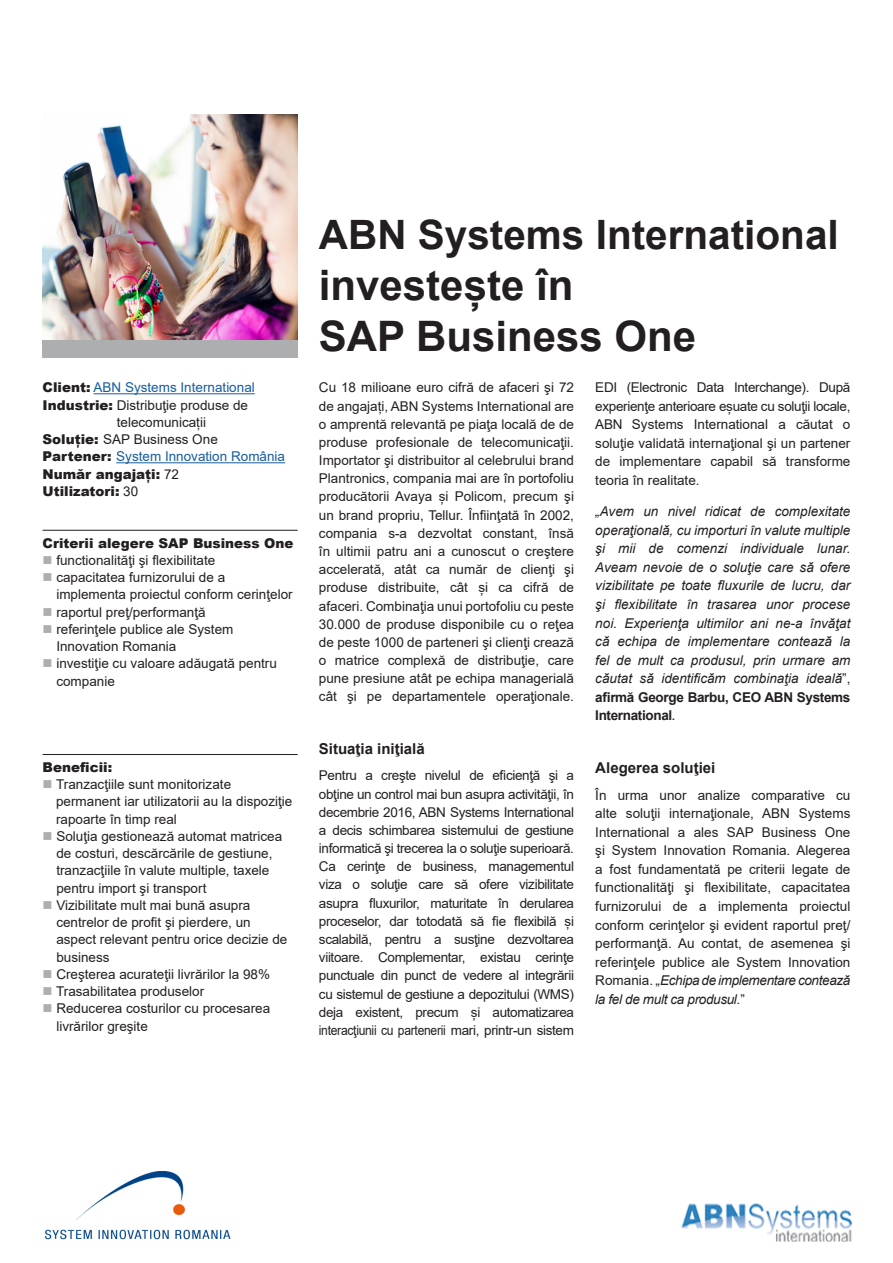
<style>
.page{position:relative;width:893px;height:1263px;background:#fff}
.page>*{position:absolute;margin:0;border:0;box-sizing:border-box;transform-origin:0 0}
.t1{font:700 42px "Arial";color:#231f20}
.t2{font:700 40.5px "Arial";color:#231f20}
.intertitlu{font:700 15px "Arial";color:#231f20}
.text_de_baza{font:13.5px/18.1px "Arial";color:#231f20}
.text_de_baza-2{font:italic 13.5px/18.6px "Arial";color:#231f20;text-align:justify}
.t3{font:900 13.5px "Arial";color:#231f20}
.t4{font:13.5px "Arial";color:#175d9e}
.s1{font-weight:900;color:#231f20}
.s2{font-weight:900}
.s3{font-weight:400}
.s4{color:#adaeb0}
.s5{font-style:normal}
.s6{font-weight:700;font-style:normal}
.s7{font-size:15px}
.s8{font-style:italic}
</style>
<div class="page">
<div style="left:43px;top:340px;width:255px;height:18px;background:#adaeb0"></div>
<hr style="left:94px;top:393px;width:161px;height:1px;background:#175d9e">
<hr style="left:116px;top:462px;width:169px;height:1px;background:#175d9e">
<hr style="left:43px;top:530px;width:255px;height:1px;background:#231f20">
<hr style="left:43px;top:754px;width:255px;height:1px;background:#231f20">
<img style="left:45px;top:1171px;width:186px;height:69px">
<img style="left:43px;top:114px;width:255px;height:226px">
<img style="left:681px;top:1203px;width:171px;height:39px">
<p class="t4" style="left:43px;top:378px;width:214px"><span class="s1">Client:</span> ABN Systems International</p>
<p class="text_de_baza" style="left:117px;top:396px;width:133px;line-height:17.2px;text-indent:-74px"><span class="s2">Industrie:</span> Distribuţie produse de telecomunicații</p>
<p class="text_de_baza" style="left:43px;top:430px;width:177px"><span class="s2">Soluţie:</span> SAP Business One</p>
<p class="t4" style="left:43px;top:447px;width:244px"><span class="s1">Partener:</span> System Innovation România</p>
<p class="t3" style="left:43px;top:464px;width:138px">Număr angajaţi: <span class="s3">72</span></p>
<p class="t3" style="left:43px;top:481px;width:97px">Utilizatori: <span class="s3">30</span></p>
<p class="t3" style="left:43px;top:533px;width:253px">Criterii alegere SAP Business One</p>
<p class="text_de_baza" style="left:43px;top:551px;width:174px"><span class="s4">■</span> functionalităţi şi flexibilitate</p>
<p class="text_de_baza" style="left:56px;top:569px;width:238px;line-height:17.2px;text-indent:-14px"><span class="s4">■</span> capacitatea furnizorului de a implementa proiectul conform cerinţelor</p>
<p class="text_de_baza" style="left:43px;top:603px;width:165px"><span class="s4">■</span> raportul preţ/performanţă</p>
<p class="text_de_baza" style="left:56px;top:620px;width:179px;line-height:17.2px;text-indent:-14px"><span class="s4">■</span> referinţele publice ale System<br>Innovation Romania</p>
<p class="text_de_baza" style="left:56px;top:655px;width:222px;line-height:17.2px;text-indent:-14px"><span class="s4">■</span> investiţie cu valoare adăugată pentru companie</p>
<p class="t3" style="left:43px;top:757px;width:71px">Beneficii:</p>
<p class="text_de_baza" style="left:56px;top:776px;width:238px;line-height:17.2px;text-indent:-14px"><span class="s4">■</span> Tranzacţiile sunt monitorizate permanent iar utilizatorii au la dispoziţie rapoarte în timp real</p>
<p class="text_de_baza" style="left:56px;top:827px;width:227px;line-height:17.2px;text-indent:-14px"><span class="s4">■</span> Soluţia gestionează automat matricea de costuri, descărcările de gestiune, tranzacţiile în valute multiple, taxele pentru import şi transport</p>
<p class="text_de_baza" style="left:56px;top:896px;width:233px;line-height:17.2px;text-indent:-14px"><span class="s4">■</span> Vizibilitate mult mai bună asupra centrelor de profit şi pierdere, un aspect relevant pentru orice decizie de business</p>
<p class="text_de_baza" style="left:43px;top:965px;width:229px"><span class="s4">■</span> Creşterea acurateţii livrărilor la 98%</p>
<p class="text_de_baza" style="left:43px;top:982px;width:163px"><span class="s4">■</span> Trasabilitatea produselor</p>
<p class="text_de_baza" style="left:56px;top:1000px;width:215px;line-height:17.2px;text-indent:-14px"><span class="s4">■</span> Reducerea costurilor cu procesarea livrărilor greşite</p>
<p class="t2" style="left:319px;top:206px;width:521px">ABN Systems International</p>
<p class="t1" style="left:319px;top:255px;width:256px">investește în</p>
<p class="t1" style="left:319px;top:306px;width:379px">SAP Business One</p>
<p class="text_de_baza" style="left:319px;top:378px;width:257px;text-align:justify">Cu 18 milioane euro cifră de afaceri şi 72 de angajați, ABN Systems International are o amprentă relevantă pe piaţa locală de de produse profesionale de telecomunicaţii.<br>Importator şi distribuitor al celebrului brand Plantronics, compania mai are în portofoliu producătorii Avaya și Policom, precum şi un brand propriu, Tellur. Înfiinţată în 2002, compania s-a dezvoltat constant, însă în ultimii patru ani a cunoscut o creştere accelerată, atât ca număr de clienţi şi produse distribuite, cât și ca cifră de afaceri. Combinaţia unui portofoliu cu peste 30.000 de produse disponibile cu o reţea de peste 1000 de parteneri şi clienţi crează o matrice complexă de distribuţie, care pune presiune atât pe echipa managerială cât şi pe departamentele operaţionale.</p>
<p class="intertitlu" style="left:319px;top:738px;width:107px">Situaţia iniţială</p>
<p class="text_de_baza" style="left:319px;top:766px;width:257px;text-align:justify">Pentru a creşte nivelul de eficienţă şi a obţine un control mai bun asupra activităţii, în decembrie 2016, ABN Systems International a decis schimbarea sistemului de gestiune informatică şi trecerea la o soluţie superioară.<br>Ca cerinţe de business, managementul viza o soluţie care să ofere vizibilitate asupra fluxurilor, maturitate în derularea proceselor, dar totodată să fie flexibilă și scalabilă, pentru a susţine dezvoltarea viitoare. Complementar, existau cerinţe punctuale din punct de vedere al integrării cu sistemul de gestiune a depozitului (WMS) deja existent, precum și automatizarea interacţiunii cu partenerii mari, printr-un sistem</p>
<p class="text_de_baza" style="left:595px;top:378px;width:257px;line-height:18.6px;text-align:justify">EDI (Electronic Data Interchange). După experienţe anterioare eșuate cu soluţii locale, ABN Systems International a căutat o soluţie validată internaţional şi un partener de implementare capabil să transforme teoria în realitate.</p>
<p class="text_de_baza-2" style="left:595px;top:502px;width:257px">„Avem un nivel ridicat de complexitate operaţională, cu importuri în valute multiple şi mii de comenzi individuale lunar.<br>Aveam nevoie de o soluţie care să ofere vizibilitate pe toate fluxurile de lucru, dar şi flexibilitate în trasarea unor procese noi. Experienţa ultimilor ani ne-a învăţat că echipa de implementare contează la fel de mult ca produsul, prin urmare am căutat să identificăm combinaţia ideală<span class="s5">”, </span><span class="s6">afirmă George Barbu, CEO ABN Systems International</span><span class="s7">.</span></p>
<p class="intertitlu" style="left:595px;top:757px;width:122px">Alegerea soluţiei</p>
<p class="text_de_baza" style="left:595px;top:786px;width:257px;line-height:18.6px;text-align:justify">În urma unor analize comparative cu alte soluţii internaţionale, ABN Systems International a ales SAP Business One şi System Innovation Romania. Alegerea a fost fundamentată pe criterii legate de functionalităţi şi flexibilitate, capacitatea furnizorului de a implementa proiectul conform cerinţelor şi evident raportul preţ/ performanţă. Au contat, de asemenea şi referinţele publice ale System Innovation Romania. „<span class="s8">Echipa de implementare contează la fel de mult ca produsul</span>.”</p>
</div>
